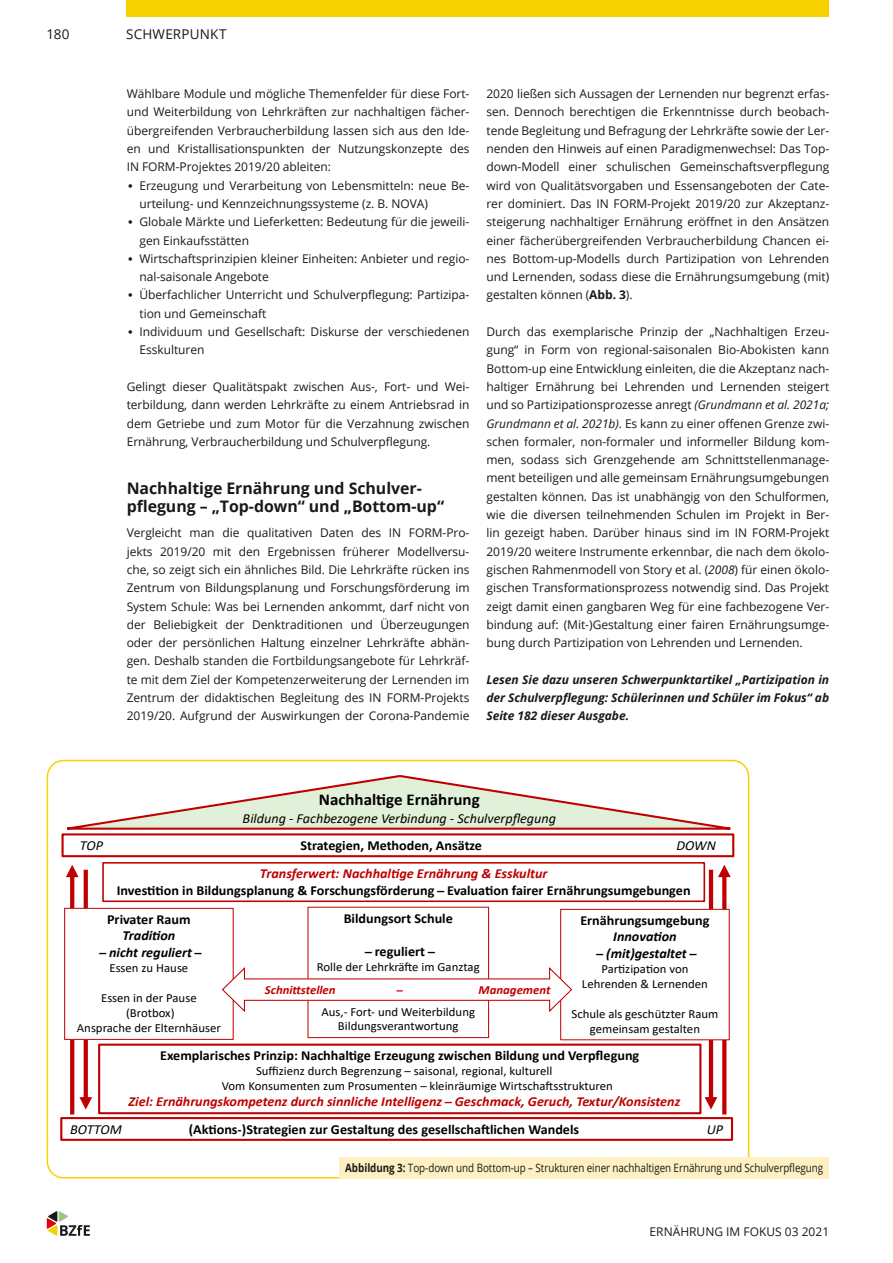
<style>
.page{position:relative;width:893px;height:1263px;background:#fff}
.page>*{position:absolute;margin:0;border:0;box-sizing:border-box;transform-origin:0 0}
.t1{font:700 16.5px "Calibri";color:#000}
.t2{font:700 15.9px/18.3px "Open Sans";letter-spacing:-.005em;color:#1a1918}
.t3{font:700 13.8px/29px "Calibri";color:#000}
.t4{font:italic 700 13.8px "Calibri";color:#bf0000}
.t5{font:italic 13.8px "Calibri";color:#000}
.t6{font:italic 700 13.8px/16.5px "Calibri";color:#000}
.t7{font:13.5px "Open Sans";letter-spacing:.015em;color:#1a1918}
.t8{font:12.45px/14.4px "Calibri";color:#000;text-align:center}
.t9{font:italic 700 12.45px "Calibri";color:#bf0000}
.t10{font:700 12.45px "Calibri";color:#bf0000}
.t11{font:12px/18.3px "Open Sans";letter-spacing:-.005em;color:#1a1918;text-align:justify}
.t12{font:italic 700 12px/18.3px "Open Sans";letter-spacing:-.005em;color:#1a1918;text-align:justify}
.t13{font:11.55px "Open Sans";letter-spacing:-.005em;color:#1a1918;scale:.85 1}
.s1{font-family:"Menlo"}
.s2{font-weight:700}
.s3{font-style:italic}
.s4{font-style:normal}
</style>
<div class="page">
<div style="left:127px;top:0;width:702px;height:17px;background:#f7d100"></div>
<svg style="left:47px;top:1211px;width:43px;height:25px"></svg>
<div style="left:98px;top:1043px;width:603px;height:71px;border:2px solid #bf0000"></div>
<div style="left:62px;top:833px;width:672px;height:24px;border:2px solid #bf0000"></div>
<div style="left:308px;top:907px;width:181px;height:131px;border:1px solid #bf0000"></div>
<svg style="left:67px;top:775px;width:664px;height:55px"></svg>
<div style="left:102px;top:862px;width:603px;height:40px;border:2px solid #bf0000"></div>
<svg style="left:66px;top:865px;width:26px;height:249px"></svg>
<svg style="left:705px;top:865px;width:26px;height:249px"></svg>
<div style="left:65px;top:908px;width:168px;height:131px;background:#fff"></div>
<div style="left:64px;top:908px;width:169px;height:132px;border:1px solid #bf0000"></div>
<div style="left:561px;top:909px;width:168px;height:131px;background:#fff"></div>
<div style="left:560px;top:909px;width:169px;height:131px;border:1px solid #bf0000"></div>
<div style="left:60px;top:1117px;width:673px;height:24px;border:2px solid #bf0000"></div>
<svg style="left:221px;top:966px;width:352px;height:47px"></svg>
<div style="left:339px;top:1157px;width:490px;height:21px;background:#fef0c2"></div>
<p class="t7" style="left:47px;top:25px;width:24px">180</p>
<p class="t7" style="left:126px;top:25px;width:102px">SCHWERPUNKT</p>
<p class="t11" style="left:127px;top:84px;width:344px">Wählbare Module und mögliche Themenfelder für diese Fort-</p>
<p class="t11" style="left:127px;top:103px;width:344px">und Weiterbildung von Lehrkräften zur nachhaltigen fächer-</p>
<p class="t11" style="left:127px;top:121px;width:344px">übergreifenden Verbraucherbildung lassen sich aus den Ide-</p>
<p class="t11" style="left:127px;top:139px;width:344px">en und Kristallisationspunkten der Nutzungskonzepte des</p>
<p class="t11" style="left:127px;top:158px;width:206px">IN FORM-Projektes 2019/20 ableiten:</p>
<p class="t11" style="left:127px;top:176px;width:344px"><span class="s1">∙</span> Erzeugung und Verarbeitung von Lebensmitteln: neue Be-</p>
<p class="t11" style="left:139px;top:194px;width:290px">urteilung- und Kennzeichnungssysteme (z. B. NOVA)</p>
<p class="t11" style="left:127px;top:212px;width:344px"><span class="s1">∙</span> Globale Märkte und Lieferketten: Bedeutung für die jeweili-</p>
<p class="t11" style="left:139px;top:231px;width:111px">gen Einkaufsstätten</p>
<p class="t11" style="left:127px;top:249px;width:344px"><span class="s1">∙</span> Wirtschaftsprinzipien kleiner Einheiten: Anbieter und regio-</p>
<p class="t11" style="left:139px;top:267px;width:131px">nal-saisonale Angebote</p>
<p class="t11" style="left:127px;top:286px;width:344px"><span class="s1">∙</span> Überfachlicher Unterricht und Schulverpflegung: Partizipa-</p>
<p class="t11" style="left:139px;top:304px;width:129px">tion und Gemeinschaft</p>
<p class="t11" style="left:127px;top:322px;width:344px"><span class="s1">∙</span> Individuum und Gesellschaft: Diskurse der verschiedenen</p>
<p class="t11" style="left:139px;top:341px;width:67px">Esskulturen</p>
<p class="t11" style="left:127px;top:377px;width:344px">Gelingt dieser Qualitätspakt zwischen Aus-, Fort- und Wei&shy;terbildung, dann werden Lehrkräfte zu einem Antriebsrad in dem Getriebe und zum Motor für die Verzahnung zwischen Ernährung, Verbraucherbildung und Schulverpflegung.</p>
<h2 class="t2" style="left:127px;top:479px;width:319px">Nachhaltige Ernährung und Schulver&shy;pflegung – „Top-down“ und „Bottom-up“</h2>
<p class="t11" style="left:127px;top:523px;width:344px">Vergleicht man die qualitativen Daten des IN FORM-Pro&shy;jekts 2019/20 mit den Ergebnissen früherer Modellversu&shy;che, so zeigt sich ein ähnliches Bild. Die Lehrkräfte rücken ins Zentrum von Bildungsplanung und Forschungsförderung im System Schule: Was bei Lernenden ankommt, darf nicht von der Beliebigkeit der Denktraditionen und Überzeugungen oder der persönlichen Haltung einzelner Lehrkräfte abhän&shy;gen. Deshalb standen die Fortbildungsangebote für Lehrkräf&shy;te mit dem Ziel der Kompetenzerweiterung der Lernenden im Zentrum der didaktischen Begleitung des IN FORM-Projekts 2019/20. Aufgrund der Auswirkungen der Corona-Pandemie</p>
<p class="t11" style="left:486px;top:84px;width:344px">2020 ließen sich Aussagen der Lernenden nur begrenzt erfas&shy;sen. Dennoch berechtigen die Erkenntnisse durch beobach&shy;tende Begleitung und Befragung der Lehrkräfte sowie der Ler&shy;nenden den Hinweis auf einen Paradigmenwechsel: Das Top&shy;down-Modell einer schulischen Gemeinschaftsverpflegung wird von Qualitätsvorgaben und Essensangeboten der Cate&shy;rer dominiert. Das IN FORM-Projekt 2019/20 zur Akzeptanz&shy;steigerung nachhaltiger Ernährung eröffnet in den Ansätzen einer fächerübergreifenden Verbraucherbildung Chancen ei&shy;nes Bottom-up-Modells durch Partizipation von Lehrenden und Lernenden, sodass diese die Ernährungsumgebung (mit) gestalten können (<span class="s2">Abb. 3</span>).</p>
<p class="t11" style="left:486px;top:322px;width:344px">Durch das exemplarische Prinzip der „Nachhaltigen Erzeu&shy;gung“ in Form von regional-saisonalen Bio-Abokisten kann Bottom-up eine Entwicklung einleiten, die die Akzeptanz nach&shy;haltiger Ernährung bei Lehrenden und Lernenden steigert und so Partizipationsprozesse anregt <span class="s3">(Grundmann et al. 2021a; Grundmann et al. 2021b)</span>. Es kann zu einer offenen Grenze zwi&shy;schen formaler, non-formaler und informeller Bildung kom&shy;men, sodass sich Grenzgehende am Schnittstellenmanage&shy;ment beteiligen und alle gemeinsam Ernährungsumgebungen gestalten können. Das ist unabhängig von den Schulformen, wie die diversen teilnehmenden Schulen im Projekt in Ber&shy;lin gezeigt haben. Darüber hinaus sind im IN FORM-Projekt 2019/20 weitere Instrumente erkennbar, die nach dem ökolo&shy;gischen Rahmenmodell von Story et al. (<span class="s3">2008</span>) für einen ökolo&shy;gischen Transformationsprozess notwendig sind. Das Projekt zeigt damit einen gangbaren Weg für eine fachbezogene Ver&shy;bindung auf: (Mit-)Gestaltung einer fairen Ernährungsumge&shy;bung durch Partizipation von Lehrenden und Lernenden.</p>
<p class="t12" style="left:486px;top:670px;width:344px">Lesen Sie dazu unseren Schwerpunktartikel „Partizipation in der Schulverpflegung: Schülerinnen und Schüler im Fokus“ ab Seite 182 dieser Ausgabe.</p>
<h1 class="t1" style="left:319px;top:788px;width:162px">Nachhal&amp;ge Ernährung</h1>
<p class="t5" style="left:243px;top:809px;width:315px">Bildung - Fachbezogene Verbindung - Schulverpflegung</p>
<p class="t5" style="left:80px;top:836px;width:25px">TOP</p>
<p class="t3" style="left:301px;top:831px;width:183px">Strategien, Methoden, Ansätze</p>
<p class="t5" style="left:676px;top:836px;width:41px">DOWN</p>
<p class="t4" style="left:260px;top:864px;width:289px">Transferwert: NachhalCge Ernährung &amp; Esskultur</p>
<p class="t3" style="left:107px;top:876px;width:585px;text-indent:10px">Inves33on in Bildungsplanung &amp; Forschungsförderung ̶Evalua3on fairer Ernährungsumgebungen<br>Privater Raum</p>
<p class="t6" style="left:103px;top:927px;width:104px;text-indent:20px">TradiCon <span class="s4">̶</span>nicht reguliert <span class="s4">̶</span></p>
<p class="t8" style="left:109px;top:961px;width:80px">Essen zu Hause</p>
<p class="t8" style="left:77px;top:990px;width:145px;line-height:14.9px">Essen in der Pause (Brotbox)<br>Ansprache der Elternhäuser</p>
<p class="t3" style="left:344px;top:903px;width:111px">Bildungsort Schule</p>
<p class="t3" style="left:368px;top:937px;width:72px">̶reguliert ̶</p>
<p class="t8" style="left:317px;top:959px;width:164px">Rolle der Lehrkrä=e im Ganztag</p>
<p class="t8" style="left:322px;top:1004px;width:155px">Aus,- Fort- und Weiterbildung<br>Bildungsverantwortung</p>
<p class="t3" style="left:580px;top:906px;width:131px">Ernährungsumgebung</p>
<p class="t6" style="left:600px;top:928px;width:102px;text-indent:13px">InnovaCon <span class="s4">̶</span>(mit)gestaltet <span class="s4">̶</span></p>
<p class="t8" style="left:582px;top:962px;width:127px">ParMzipaMon von<br>Lehrenden &amp; Lernenden</p>
<p class="t8" style="left:571px;top:1006px;width:148px">Schule als geschützter Raum gemeinsam gestalten</p>
<p class="t9" style="left:265px;top:981px;width:72px">Schni&amp;stellen</p>
<p class="t10" style="left:400px;top:981px;width:8px">̶</p>
<p class="t9" style="left:479px;top:981px;width:73px">Management</p>
<p class="t3" style="left:160px;top:1041px;width:481px">Exemplarisches Prinzip: Nachhal3ge Erzeugung zwischen Bildung und Verpflegung</p>
<p class="t8" style="left:222px;top:1064px;width:392px;text-align:left;text-indent:34px">Suffizienz durch Begrenzung – saisonal, regional, kulturell<br>Vom Konsumenten zum Prosumenten – kleinräumige Wirtscha=sstrukturen</p>
<p class="t4" style="left:129px;top:1092px;width:553px">Ziel: Ernährungskompetenz durch sinnliche Intelligenz ̶Geschmack, Geruch, Textur/Konsistenz</p>
<p class="t5" style="left:70px;top:1119px;width:53px">BOTTOM</p>
<p class="t3" style="left:189px;top:1114px;width:392px">(Ak3ons-)Strategien zur Gestaltung des gesellschaPlichen Wandels</p>
<p class="t5" style="left:707px;top:1119px;width:18px">UP</p>
<p class="t13" style="left:345px;top:1160px;width:564px"><span class="s2">Abbildung 3:</span> Top-down und Bottom-up – Strukturen einer nachhaltigen Ernährung und Schulverpflegung</p>
<p class="t11" style="left:650px;top:1222px;width:181px">ERNÄHRUNG IM FOKUS 03 2021</p>
</div>
